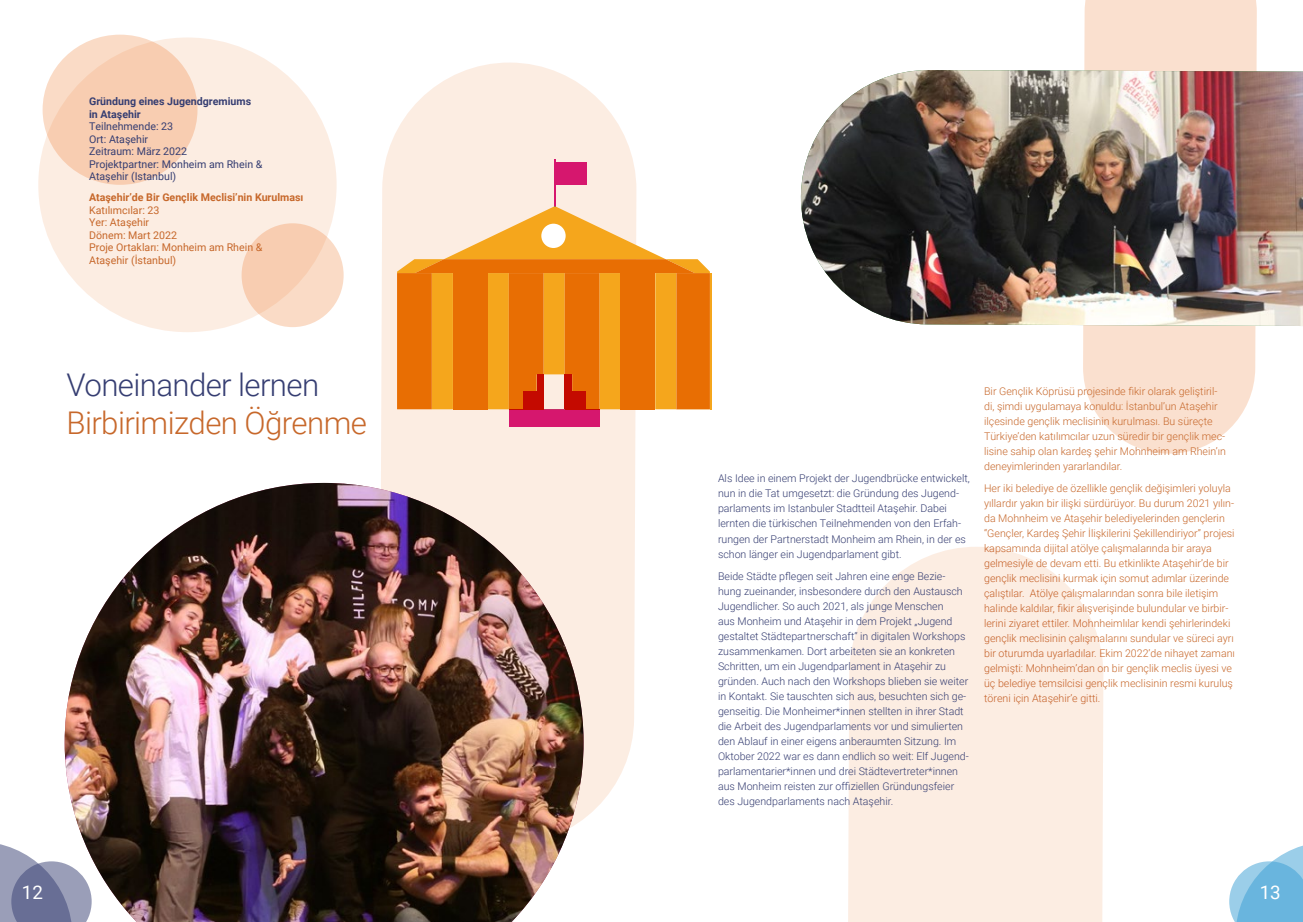
<style>
.page{position:relative;width:1303px;height:922px;background:#fff}
.page>*{position:absolute;margin:0;border:0;box-sizing:border-box;transform-origin:0 0}
.t1{font:300 31.25px "Roboto";letter-spacing:-.02em;color:#c7682b}
.t2{font:300 31.25px "Roboto";letter-spacing:-.02em;color:#363e72}
.t3{font:18.75px "Roboto";color:#fff}
.t4{font:300 10.62px/15px "Roboto";color:#c7682b}
.t5{font:300 10.62px/15px "Roboto";color:#363e72}
.t6{font:10.62px/12.5px "Roboto";color:#363e72}
.t7{font:10.62px/12.5px "Roboto";color:#c7682b}
.t8{font:700 10.62px "Roboto";color:#c7682b}
.t9{font:700 10.62px/12.5px "Roboto";color:#363e72}
</style>
<div class="page">
<svg style="left:1083px;top:0;width:174px;height:453px;background:#fae3d3"></svg>
<svg style="left:381px;top:62px;width:256px;height:757px;background:#fceee5"></svg>
<svg style="left:848px;top:547px;width:255px;height:374px;background:#fceee4"></svg>
<img style="left:800px;top:70px;width:503px;height:256px">
<div style="left:43px;top:35px;width:154px;height:150px;background:#fadbc6;border-radius:50%"></div>
<div style="left:242px;top:223px;width:102px;height:104px;background:#fadbc6;border-radius:50%"></div>
<div style="left:556px;top:162px;width:30px;height:22px;background:#d6176e"></div>
<hr style="left:554px;top:159px;width:1px;height:48px;background:#d6176e">
<hr style="left:710px;top:273px;width:1px;height:136px;background:#f5a61c">
<div style="left:509px;top:409px;width:91px;height:17px;background:#d6176e"></div>
<svg style="left:397px;top:206px;width:313px;height:204px;background:#f09a3a"></svg>
<hr style="left:509px;top:409px;width:34px;height:1px;background:#c40a00">
<hr style="left:564px;top:409px;width:35px;height:1px;background:#c40a00">
<div style="left:523px;top:391px;width:20px;height:18px;background:#c40a00"></div>
<div style="left:564px;top:391px;width:22px;height:18px;background:#c40a00"></div>
<div style="left:537px;top:374px;width:6px;height:17px;background:#c40a00"></div>
<div style="left:564px;top:374px;width:8px;height:17px;background:#c40a00"></div>
<img style="left:65px;top:483px;width:518px;height:438px">
<svg style="left:38px;top:37px;width:299px;height:295px;background:#fae3d3"></svg>
<svg style="left:0;top:841px;width:92px;height:80px"></svg>
<svg style="left:1229px;top:845px;width:74px;height:76px"></svg>
<p class="t9" style="left:89px;top:95px;width:163px">Gründung eines Jugendgremiums in Ataşehir</p>
<p class="t6" style="left:89px;top:120px;width:175px">Teilnehmende: 23<br>Ort: Ataşehir<br>Zeitraum: März 2022<br>Projektpartner: Monheim am Rhein &amp;<br>Ataşehir (Istanbul)</p>
<p class="t8" style="left:89px;top:190px;width:216px">Ataşehir’de Bir Gençlik Meclisi’nin Kurulması</p>
<p class="t7" style="left:89px;top:203px;width:175px">Katılımcılar: 23<br>Yer: Ataşehir<br>Dönem: Mart 2022<br>Proje Ortakları: Monheim am Rhein &amp;<br>Ataşehir (İstanbul)</p>
<h1 class="t2" style="left:67px;top:362px;width:254px">Voneinander lernen</h1>
<h1 class="t1" style="left:67px;top:400px;width:302px">Birbirimizden Öğrenme</h1>
<p class="t5" style="left:718px;top:470px;width:253px">Als Idee in einem Projekt der Jugendbrücke entwickelt, nun in die Tat umgesetzt: die Gründung des Jugend&shy;parlaments im Istanbuler Stadtteil Ataşehir. Dabei lernten die türkischen Teilnehmenden von den Erfah&shy;rungen der Partnerstadt Monheim am Rhein, in der es schon länger ein Jugendparlament gibt.</p>
<p class="t5" style="left:718px;top:568px;width:252px">Beide Städte pflegen seit Jahren eine enge Bezie&shy;hung zueinander, insbesondere durch den Austausch Jugendlicher. So auch 2021, als junge Menschen<br>aus Monheim und Ataşehir in dem Projekt „Jugend gestaltet Städtepartnerschaft“ in digitalen Workshops zusammenkamen. Dort arbeiteten sie an konkreten Schritten, um ein Jugendparlament in Ataşehir zu gründen. Auch nach den Workshops blieben sie weiter in Kontakt. Sie tauschten sich aus, besuchten sich ge&shy;genseitig. Die Monheimer*innen stellten in ihrer Stadt die Arbeit des Jugendparlaments vor und simulierten den Ablauf in einer eigens anberaumten Sitzung. Im Oktober 2022 war es dann endlich so weit: Elf Jugend&shy;parlamentarier*innen und drei Städtevertreter*innen aus Monheim reisten zur offiziellen Gründungsfeier des Jugendparlaments nach Ataşehir.</p>
<p class="t4" style="left:984px;top:383px;width:243px">Bir Gençlik Köprüsü projesinde fikir olarak geliştiril&shy;di, şimdi uygulamaya konuldu: İstanbul’un Ataşehir ilçesinde gençlik meclisinin kurulması. Bu süreçte Türkiye’den katılımcılar uzun süredir bir gençlik mec&shy;lisine sahip olan kardeş şehir Mohnheim am Rhein’ın deneyimlerinden yararlandılar.</p>
<p class="t4" style="left:984px;top:480px;width:252px">Her iki belediye de özellikle gençlik değişimleri yoluyla yıllardır yakın bir ilişki sürdürüyor. Bu durum 2021 yılın&shy;da Mohnheim ve Ataşehir belediyelerinden gençlerin “Gençler, Kardeş Şehir İlişkilerini Şekillendiriyor” projesi kapsamında dijital atölye çalışmalarında bir araya gelmesiyle de devam etti. Bu etkinlikte Ataşehir’de bir gençlik meclisini kurmak için somut adımlar üzerinde çalıştılar. Atölye çalışmalarından sonra bile iletişim halinde kaldılar, fikir alışverişinde bulundular ve birbir&shy;lerini ziyaret ettiler. Mohnheimlılar kendi şehirlerindeki gençlik meclisinin çalışmalarını sundular ve süreci ayrı bir oturumda uyarladılar. Ekim 2022’de nihayet zamanı gelmişti: Mohnheim’dan on bir gençlik meclis üyesi ve üç belediye temsilcisi gençlik meclisinin resmi kuruluş töreni için Ataşehir’e gitti.</p>
<h2 class="t3" style="left:22px;top:879px;width:23px">12</h2>
<h2 class="t3" style="left:1259px;top:879px;width:23px">13</h2>
</div>
